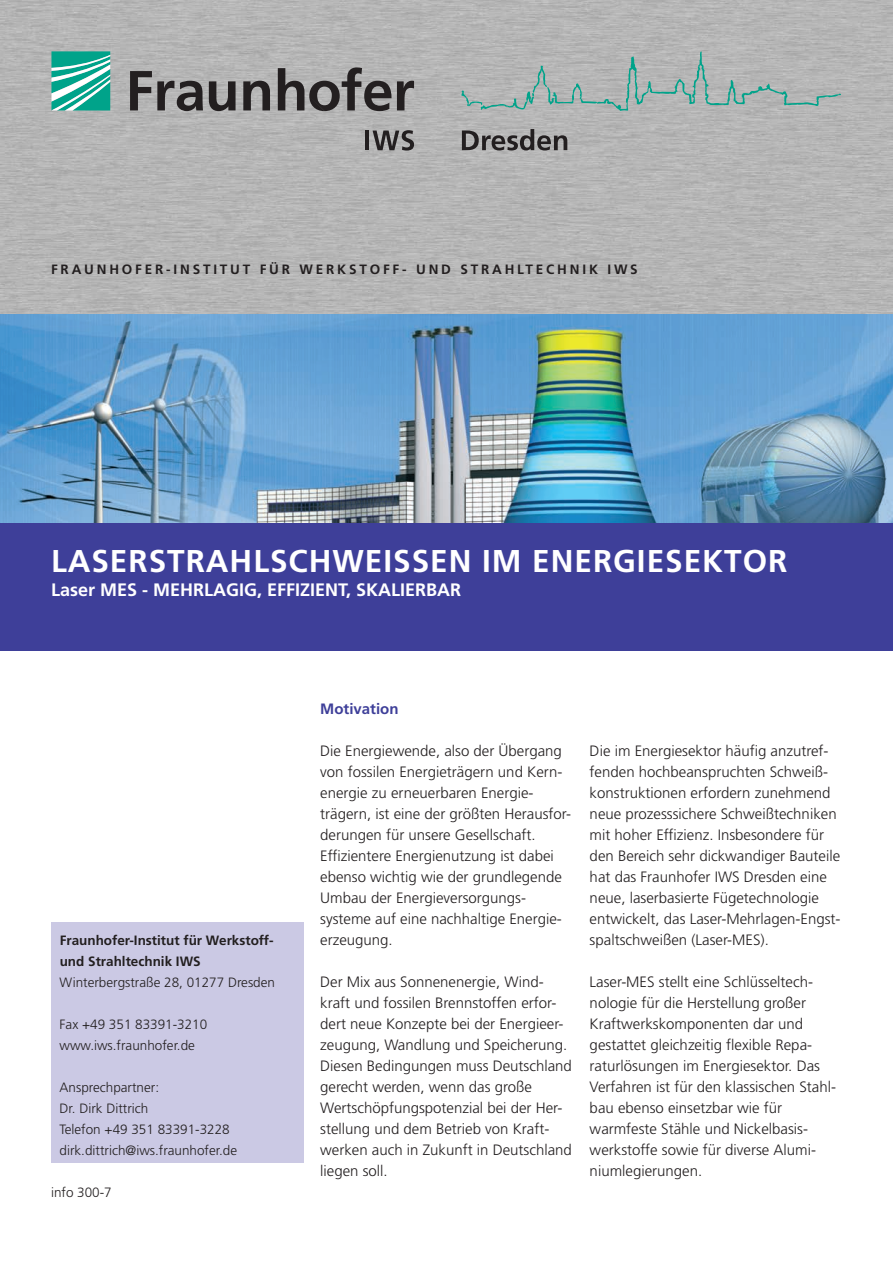
<style>
.page{position:relative;width:893px;height:1263px;background:#fff}
.page>*{position:absolute;margin:0;border:0;box-sizing:border-box;transform-origin:0 0}
.t1{font:700 31.5px "Frutiger LT Com";letter-spacing:.03em;color:#fff}
.t2{font:700 18px "Frutiger LT Com";color:#fff}
.t3{font:300 15px/21px "Frutiger LT Com";color:#231f20}
.t4{font:700 15px "Frutiger LT Com";color:#3e3f99}
.t5{font:300 13.5px/21px "Frutiger LT Com";color:#231f20}
.t6{font:700 13.5px "Frutiger LT Com";letter-spacing:.21em;color:#231f20}
.t7{font:700 13.5px/21px "Frutiger LT Com";color:#231f20}
</style>
<div class="page">
<img style="left:0;top:0;width:893px;height:315px">
<img style="left:0;top:315px;width:893px;height:208px">
<div style="left:0;top:523px;width:893px;height:128px;background:#3e3f99"></div>
<div style="left:51px;top:923px;width:252px;height:240px;background:#cbc9e4"></div>
<svg style="left:51px;top:51px;width:59px;height:59px"></svg>
<svg style="left:130px;top:67px;width:284px;height:44px;background:#7f7e7e"></svg>
<hr style="left:365px;top:131px;width:4px;height:19px;background:#231f20">
<svg style="left:373px;top:130px;width:41px;height:21px"></svg>
<svg style="left:462px;top:129px;width:105px;height:22px;background:#7c7a7b"></svg>
<svg style="left:461px;top:51px;width:380px;height:60px;background:#abb4b2"></svg>
<p class="t6" style="left:51px;top:261px;width:588px">FRAUNHOFER-INSTITUT FÜR WERKSTOFF- UND STRAHLTECHNIK IWS</p>
<h1 class="t1" style="left:51px;top:543px;width:738px">LASERSTRAHLSCHWEISSEN IM ENERGIESEKTOR</h1>
<p class="t2" style="left:51px;top:579px;width:412px">Laser MES - MEHRLAGIG, EFFIZIENT, SKALIERBAR</p>
<p class="t7" style="left:60px;top:930px;width:216px">Fraunhofer-Institut für Werkstoff&shy;und Strahltechnik IWS</p>
<p class="t5" style="left:60px;top:972px;width:217px">Winterbergstraße 28, 01277 Dresden</p>
<p class="t5" style="left:60px;top:1014px;width:149px">Fax +49 351 83391-3210 www.iws.fraunhofer.de</p>
<p class="t5" style="left:60px;top:1077px;width:179px">Ansprechpartner:<br>Dr. Dirk Dittrich<br>Telefon +49 351 83391-3228 dirk.dittrich@iws.fraunhofer.de</p>
<p class="t5" style="left:51px;top:1182px;width:62px">info 300-7</p>
<p class="t4" style="left:320px;top:700px;width:80px">Motivation</p>
<p class="t3" style="left:320px;top:741px;width:252px">Die Energiewende, also der Übergang von fossilen Energieträgern und Kern&shy;energie zu erneuerbaren Energie&shy;trägern, ist eine der größten Herausfor&shy;derungen für unsere Gesellschaft.<br>Effizientere Energienutzung ist dabei ebenso wichtig wie der grundlegende Umbau der Energieversorgungs&shy;systeme auf eine nachhaltige Energie&shy;erzeugung.</p>
<p class="t3" style="left:320px;top:972px;width:253px">Der Mix aus Sonnenenergie, Wind&shy;kraft und fossilen Brennstoffen erfor&shy;dert neue Konzepte bei der Energieer&shy;zeugung, Wandlung und Speicherung.<br>Diesen Bedingungen muss Deutschland gerecht werden, wenn das große Wertschöpfungspotenzial bei der Her&shy;stellung und dem Betrieb von Kraft&shy;werken auch in Zukunft in Deutschland liegen soll.</p>
<p class="t3" style="left:590px;top:741px;width:252px">Die im Energiesektor häufig anzutref&shy;fenden hochbeanspruchten Schweiß&shy;konstruktionen erfordern zunehmend neue prozesssichere Schweißtechniken mit hoher Effizienz. Insbesondere für den Bereich sehr dickwandiger Bauteile hat das Fraunhofer IWS Dresden eine neue, laserbasierte Fügetechnologie entwickelt, das Laser-Mehrlagen-Engst&shy;spaltschweißen (Laser-MES).</p>
<p class="t3" style="left:590px;top:972px;width:248px">Laser-MES stellt eine Schlüsseltech&shy;nologie für die Herstellung großer Kraftwerkskomponenten dar und gestattet gleichzeitig flexible Repa&shy;raturlösungen im Energiesektor. Das Verfahren ist für den klassischen Stahl&shy;bau ebenso einsetzbar wie für warmfeste Stähle und Nickelbasis&shy;werkstoffe sowie für diverse Alumi&shy;niumlegierungen.</p>
</div>
